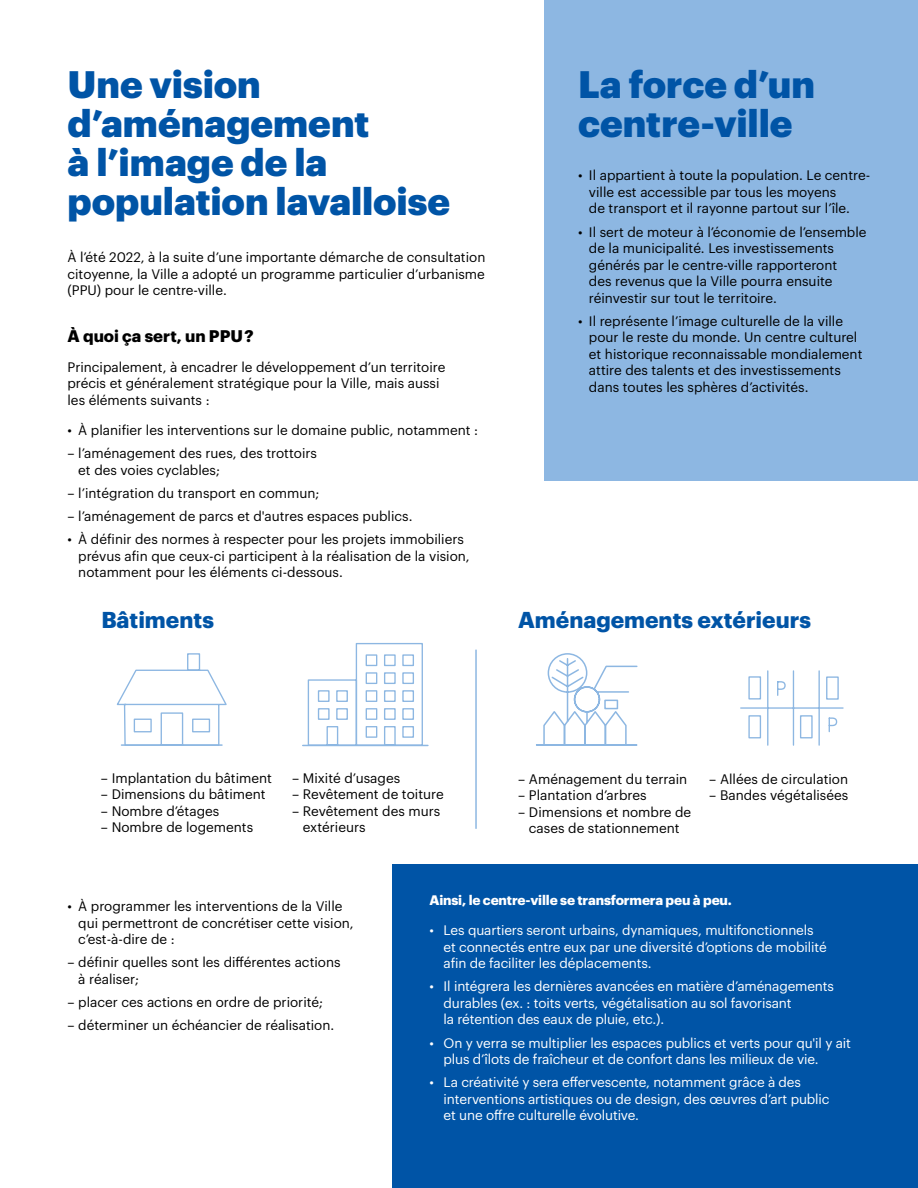
<style>
.page{position:relative;width:918px;height:1188px;background:#fff}
.page>*{position:absolute;margin:0;border:0;box-sizing:border-box;transform-origin:0 0}
.t1{font:900 37.5px/39px "Graphik";color:#0054a6}
.t2{font:700 22.5px "Graphik";color:#0054a6}
.t3{font:700 16.5px "Graphik";color:#000}
.t4{font:13.5px/16.5px "Graphik";color:#000}
.t5{font:13.5px/16.5px "Graphik";letter-spacing:-.01em;color:#fff}
.t6{font:700 13.5px "Graphik";letter-spacing:-.01em;color:#fff}
</style>
<div class="page">
<div style="left:544px;top:0;width:374px;height:481px;background:#8db7e2"></div>
<svg style="left:116px;top:653px;width:111px;height:93px"></svg>
<svg style="left:307px;top:643px;width:117px;height:102px"></svg>
<svg style="left:740px;top:670px;width:104px;height:76px"></svg>
<hr style="left:475px;top:650px;width:2px;height:179px;background:#8db7e2">
<svg style="left:536px;top:653px;width:102px;height:93px"></svg>
<hr style="left:121px;top:744px;width:101px;height:2px;background:#8db7e2">
<hr style="left:303px;top:745px;width:125px;height:1px;background:#8db7e2">
<div style="left:392px;top:864px;width:526px;height:324px;background:#0054a6"></div>
<h1 class="t1" style="left:68px;top:68px;width:384px">Une vision d’aménagement<br>à l’image de la population lavalloise</h1>
<h1 class="t1" style="left:578px;top:68px;width:238px">La force d’un centre-ville</h1>
<p class="t4" style="left:589px;top:167px;width:283px;text-indent:-11px">• Il appartient à toute la population. Le centre&shy;ville est accessible par tous les moyens<br>de transport et il rayonne partout sur l’île.</p>
<p class="t4" style="left:589px;top:224px;width:279px;text-indent:-11px">• Il sert de moteur à l’économie de l’ensemble de la municipalité. Les investissements générés par le centre-ville rapporteront<br>des revenus que la Ville pourra ensuite réinvestir sur tout le territoire.</p>
<p class="t4" style="left:589px;top:313px;width:275px;text-indent:-11px">• Il représente l’image culturelle de la ville pour le reste du monde. Un centre culturel et historique reconnaissable mondialement attire des talents et des investissements dans toutes les sphères d’activités.</p>
<p class="t4" style="left:68px;top:249px;width:419px;text-align:justify">À l’été 2022, à la suite d’une importante démarche de consultation citoyenne, la Ville a adopté un programme particulier d’urbanisme (PPU) pour le centre-ville.</p>
<p class="t3" style="left:68px;top:327px;width:188px">À quoi ça sert, un PPU ?</p>
<p class="t4" style="left:68px;top:359px;width:379px">Principalement, à encadrer le développement d’un territoire précis et généralement stratégique pour la Ville, mais aussi les éléments suivants :</p>
<p class="t4" style="left:68px;top:422px;width:412px">• À planifier les interventions sur le domaine public, notamment :</p>
<p class="t4" style="left:78px;top:445px;width:240px;text-indent:-11px">– l’aménagement des rues, des trottoirs et des voies cyclables;</p>
<p class="t4" style="left:67px;top:485px;width:253px">– l’intégration du transport en commun;</p>
<p class="t4" style="left:67px;top:508px;width:346px">– l’aménagement de parcs et d'autres espaces publics.</p>
<p class="t4" style="left:78px;top:532px;width:393px;text-indent:-11px">• À définir des normes à respecter pour les projets immobiliers prévus afin que ceux-ci participent à la réalisation de la vision, notamment pour les éléments ci-dessous.</p>
<h2 class="t2" style="left:101px;top:608px;width:114px">Bâtiments</h2>
<h2 class="t2" style="left:518px;top:608px;width:294px">Aménagements extérieurs</h2>
<p class="t4" style="left:101px;top:770px;width:173px">– Implantation du bâtiment</p>
<p class="t4" style="left:101px;top:786px;width:166px">– Dimensions du bâtiment</p>
<p class="t4" style="left:101px;top:803px;width:120px">– Nombre d’étages</p>
<p class="t4" style="left:101px;top:819px;width:154px">– Nombre de logements</p>
<p class="t4" style="left:292px;top:770px;width:110px">– Mixité d’usages</p>
<p class="t4" style="left:292px;top:786px;width:153px">– Revêtement de toiture</p>
<p class="t4" style="left:303px;top:803px;width:139px;text-indent:-11px">– Revêtement des murs extérieurs</p>
<p class="t4" style="left:518px;top:771px;width:171px">– Aménagement du terrain</p>
<p class="t4" style="left:518px;top:788px;width:130px">– Plantation d’arbres</p>
<p class="t4" style="left:518px;top:804px;width:175px;text-align:center">– Dimensions et nombre de cases de stationnement</p>
<p class="t4" style="left:709px;top:771px;width:140px">– Allées de circulation</p>
<p class="t4" style="left:709px;top:788px;width:141px">– Bandes végétalisées</p>
<p class="t4" style="left:78px;top:898px;width:277px;text-indent:-11px">• À programmer les interventions de la Ville qui permettront de concrétiser cette vision, c’est-à-dire de :</p>
<p class="t4" style="left:78px;top:955px;width:264px;text-indent:-11px">– définir quelles sont les différentes actions à réaliser;</p>
<p class="t4" style="left:68px;top:994px;width:257px">– placer ces actions en ordre de priorité;</p>
<p class="t4" style="left:68px;top:1018px;width:268px">– déterminer un échéancier de réalisation.</p>
<p class="t6" style="left:429px;top:893px;width:304px">Ainsi, le centre-ville se transformera peu à peu.</p>
<p class="t5" style="left:444px;top:922px;width:385px;text-indent:-14px">• Les quartiers seront urbains, dynamiques, multifonctionnels et connectés entre eux par une diversité d’options de mobilité afin de faciliter les déplacements.</p>
<p class="t5" style="left:444px;top:979px;width:392px;text-indent:-14px">• Il intégrera les dernières avancées en matière d’aménagements durables (ex. : toits verts, végétalisation au sol favorisant<br>la rétention des eaux de pluie, etc.).</p>
<p class="t5" style="left:444px;top:1035px;width:409px;text-indent:-14px">• On y verra se multiplier les espaces publics et verts pour qu'il y ait plus d’îlots de fraîcheur et de confort dans les milieux de vie.</p>
<p class="t5" style="left:444px;top:1075px;width:387px;text-indent:-14px">• La créativité y sera effervescente, notamment grâce à des interventions artistiques ou de design, des œuvres d’art public et une offre culturelle évolutive.</p>
</div>
